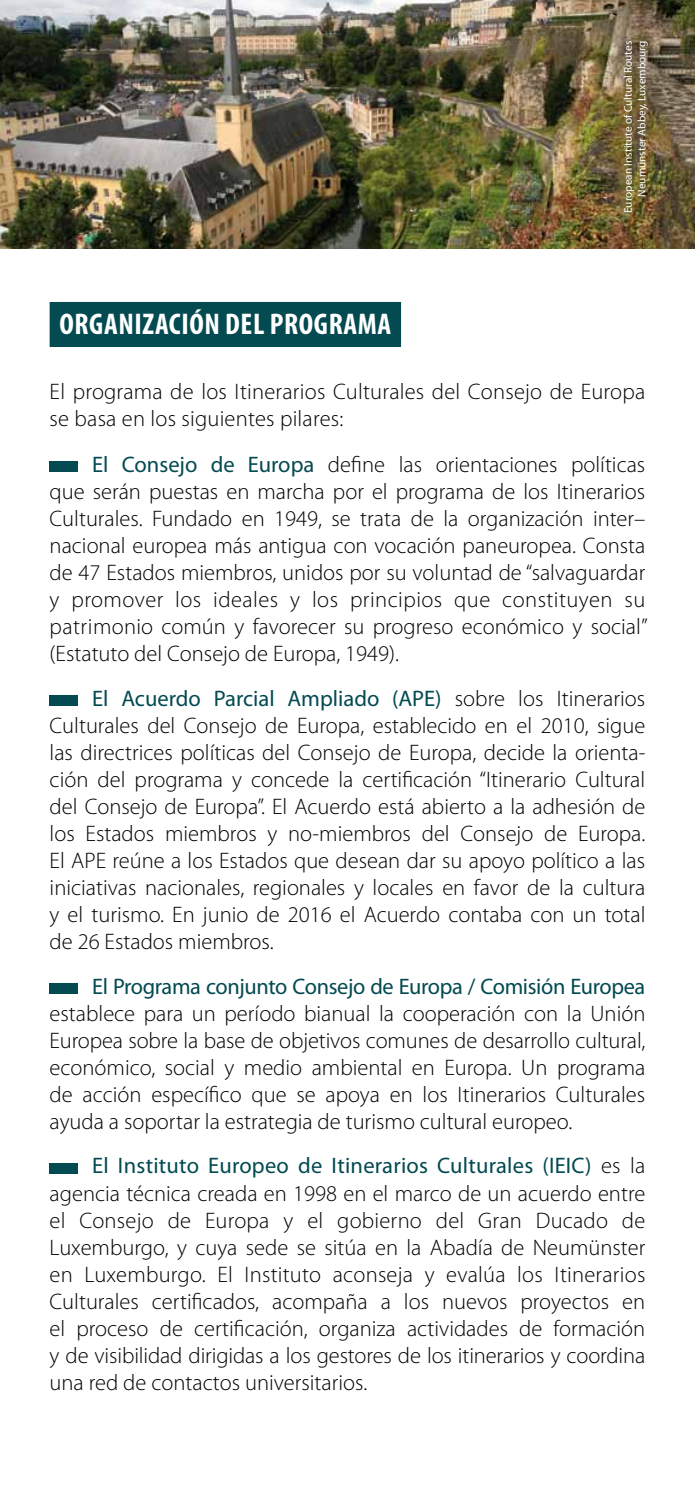
<style>
.page{position:relative;width:695px;height:1489px;background:#fff}
.page>*{position:absolute;margin:0;border:0;box-sizing:border-box;transform-origin:0 0}
.t1{font:700 condensed 30px "Myriad Pro";letter-spacing:.02em;color:#fff}
.t2{font:300 22.5px/27px "Myriad Pro";color:#000;text-align:justify}
.t3{font:22.5px "Myriad Pro";letter-spacing:-.015em;color:#034a51}
.t4{font:11.25px/13.5px "Myriad Pro";color:#fff;text-align:right}
.s1{font-weight:400;color:#034a51}
</style>
<div class="page">
<img style="left:0;top:0;width:694px;height:248px">
<hr style="left:694px;top:0;width:1px;height:992px;background:#034a51">
<div style="left:50px;top:302px;width:351px;height:45px;background:#034a51"></div>
<div style="left:50px;top:461px;width:28px;height:11px;background:#034a51"></div>
<div style="left:50px;top:695px;width:28px;height:10px;background:#034a51"></div>
<div style="left:50px;top:983px;width:28px;height:10px;background:#034a51"></div>
<div style="left:50px;top:1162px;width:28px;height:11px;background:#034a51"></div>
<h1 class="t1" style="left:59px;top:306px;width:332px">ORGANIZACIÓN DEL PROGRAMA</h1>
<p class="t4" style="left:621px;top:213px;width:174px;rotate:-90deg">European Institute of Cultural Routes<br>Neumünster Abbey, Luxembourg</p>
<p class="t2" style="left:50px;top:378px;width:597px">El programa de los Itinerarios Culturales del Consejo de Europa se basa en los siguientes pilares:</p>
<p class="t2" style="left:50px;top:451px;width:599px;text-indent:43px"><span class="s1">El Consejo de Europa</span> define las orientaciones políticas que serán puestas en marcha por el programa de los Itinerarios Culturales. Fundado en 1949, se trata de la organización inter– nacional europea más antigua con vocación paneuropea. Consta de 47 Estados miembros, unidos por su voluntad de “salvaguardar y promover los ideales y los principios que constituyen su patrimonio común y favorecer su progreso económico y social” (Estatuto del Consejo de Europa, 1949).</p>
<p class="t2" style="left:50px;top:685px;width:597px;text-indent:43px"><span class="s1">El Acuerdo Parcial Ampliado (APE)</span> sobre los Itinerarios Culturales del Consejo de Europa, establecido en el 2010, sigue las directrices políticas del Consejo de Europa, decide la orienta&shy;ción del programa y concede la certificación “Itinerario Cultural del Consejo de Europa”. El Acuerdo está abierto a la adhesión de los Estados miembros y no-miembros del Consejo de Europa.<br>El APE reúne a los Estados que desean dar su apoyo político a las iniciativas nacionales, regionales y locales en favor de la cultura y el turismo. En junio de 2016 el Acuerdo contaba con un total de 26 Estados miembros.</p>
<p class="t3" style="left:92px;top:973px;width:554px">El Programa conjunto Consejo de Europa / Comisión Europea</p>
<p class="t2" style="left:50px;top:1000px;width:597px">establece para un período bianual la cooperación con la Unión Europea sobre la base de objetivos comunes de desarrollo cultural, económico, social y medio ambiental en Europa. Un programa de acción específico que se apoya en los Itinerarios Culturales ayuda a soportar la estrategia de turismo cultural europeo.</p>
<p class="t2" style="left:50px;top:1152px;width:597px;text-indent:43px"><span class="s1">El Instituto Europeo de Itinerarios Culturales (IEIC)</span> es la agencia técnica creada en 1998 en el marco de un acuerdo entre el Consejo de Europa y el gobierno del Gran Ducado de Luxemburgo, y cuya sede se sitúa en la Abadía de Neumünster en Luxemburgo. El Instituto aconseja y evalúa los Itinerarios Culturales certificados, acompaña a los nuevos proyectos en el proceso de certificación, organiza actividades de formación y de visibilidad dirigidas a los gestores de los itinerarios y coordina una red de contactos universitarios.</p>
</div>
